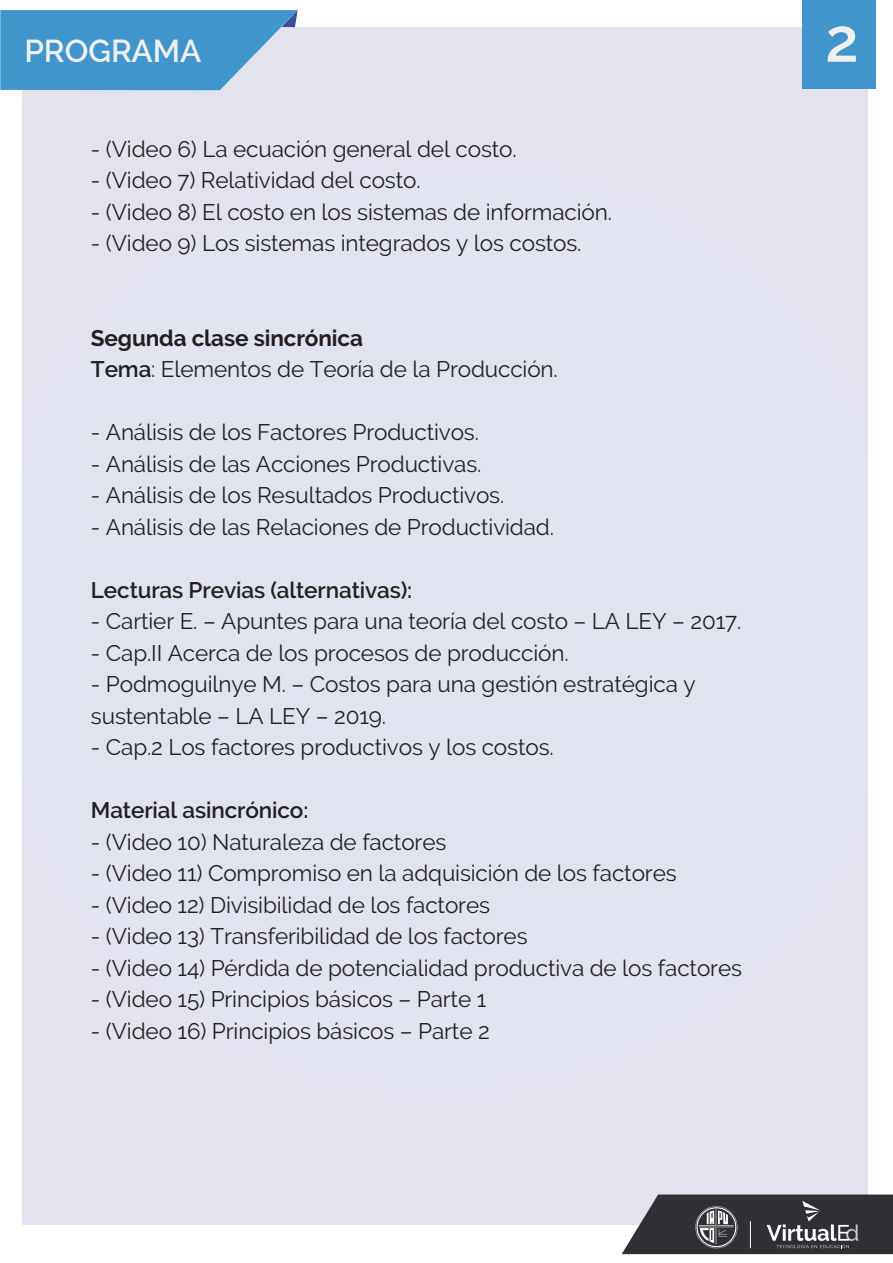
<style>
.page{position:relative;width:893px;height:1263px;background:#fff}
.page>*{position:absolute;margin:0;border:0;box-sizing:border-box;transform-origin:0 0}
.t1{font:600 61.05px "Raleway";color:#f0f0f0}
.t2{font:600 31.5px "Raleway";color:#f0f0f0}
.t3{font:22.5px/31.5px "Raleway";letter-spacing:-.005em;color:#231f20}
.t4{font:600 22.5px "Raleway";letter-spacing:-.005em;color:#231f20}
.s1{font-weight:700}
.s2{font-weight:600}
</style>
<div class="page">
<div style="left:23px;top:27px;width:845px;height:1198px;background:#e2e4ef"></div>
<svg style="left:622px;top:1194px;width:271px;height:60px;background:#4d4d51"></svg>
<svg style="left:0;top:10px;width:298px;height:80px;background:#559ed1"></svg>
<div style="left:802px;top:0;width:74px;height:88px;background:#4195cd"></div>
<h2 class="t2" style="left:24px;top:32px;width:179px">PROGRAMA</h2>
<p class="t3" style="left:91px;top:133px;width:427px">- (Video 6) La ecuación general del costo.</p>
<p class="t3" style="left:91px;top:164px;width:331px">- (Video 7) Relatividad del costo.</p>
<p class="t3" style="left:91px;top:196px;width:523px">- (Video 8) El costo en los sistemas de información.</p>
<p class="t3" style="left:91px;top:227px;width:492px">- (Video 9) Los sistemas integrados y los costos.</p>
<p class="t3" style="left:91px;top:322px;width:468px"><span class="s1">Segunda clase sincrónica<br></span><span class="s2">Tema</span>: Elementos de Teoría de la Producción.</p>
<p class="t3" style="left:91px;top:416px;width:390px">- Análisis de los Factores Productivos.</p>
<p class="t3" style="left:91px;top:448px;width:392px">- Análisis de las Acciones Productivas.</p>
<p class="t3" style="left:91px;top:479px;width:415px">- Análisis de los Resultados Productivos.</p>
<p class="t3" style="left:91px;top:511px;width:465px">- Análisis de las Relaciones de Productividad.</p>
<p class="t4" style="left:91px;top:577px;width:323px">Lecturas Previas (alternativas):</p>
<p class="t3" style="left:91px;top:605px;width:652px">- Cartier E. – Apuntes para una teoría del costo – LA LEY – 2017.</p>
<p class="t3" style="left:91px;top:637px;width:479px">- Cap.II Acerca de los procesos de producción.</p>
<p class="t3" style="left:91px;top:668px;width:606px">- Podmoguilnye M. – Costos para una gestión estratégica y sustentable – LA LEY – 2019.</p>
<p class="t3" style="left:91px;top:731px;width:464px">- Cap.2 Los factores productivos y los costos.</p>
<p class="t4" style="left:91px;top:797px;width:219px">Material asincrónico:</p>
<p class="t3" style="left:91px;top:826px;width:357px">- (Video 10) Naturaleza de factores</p>
<p class="t3" style="left:91px;top:857px;width:587px">- (Video 11) Compromiso en la adquisición de los factores</p>
<p class="t3" style="left:91px;top:889px;width:401px">- (Video 12) Divisibilidad de los factores</p>
<p class="t3" style="left:91px;top:920px;width:438px">- (Video 13) Transferibilidad de los factores</p>
<p class="t3" style="left:91px;top:952px;width:653px">- (Video 14) Pérdida de potencialidad productiva de los factores</p>
<p class="t3" style="left:91px;top:983px;width:397px">- (Video 15) Principios básicos – Parte 1</p>
<p class="t3" style="left:91px;top:1015px;width:400px">- (Video 16) Principios básicos – Parte 2</p>
<h1 class="t1" style="left:825px;top:5px;width:35px">2</h1>
</div>
